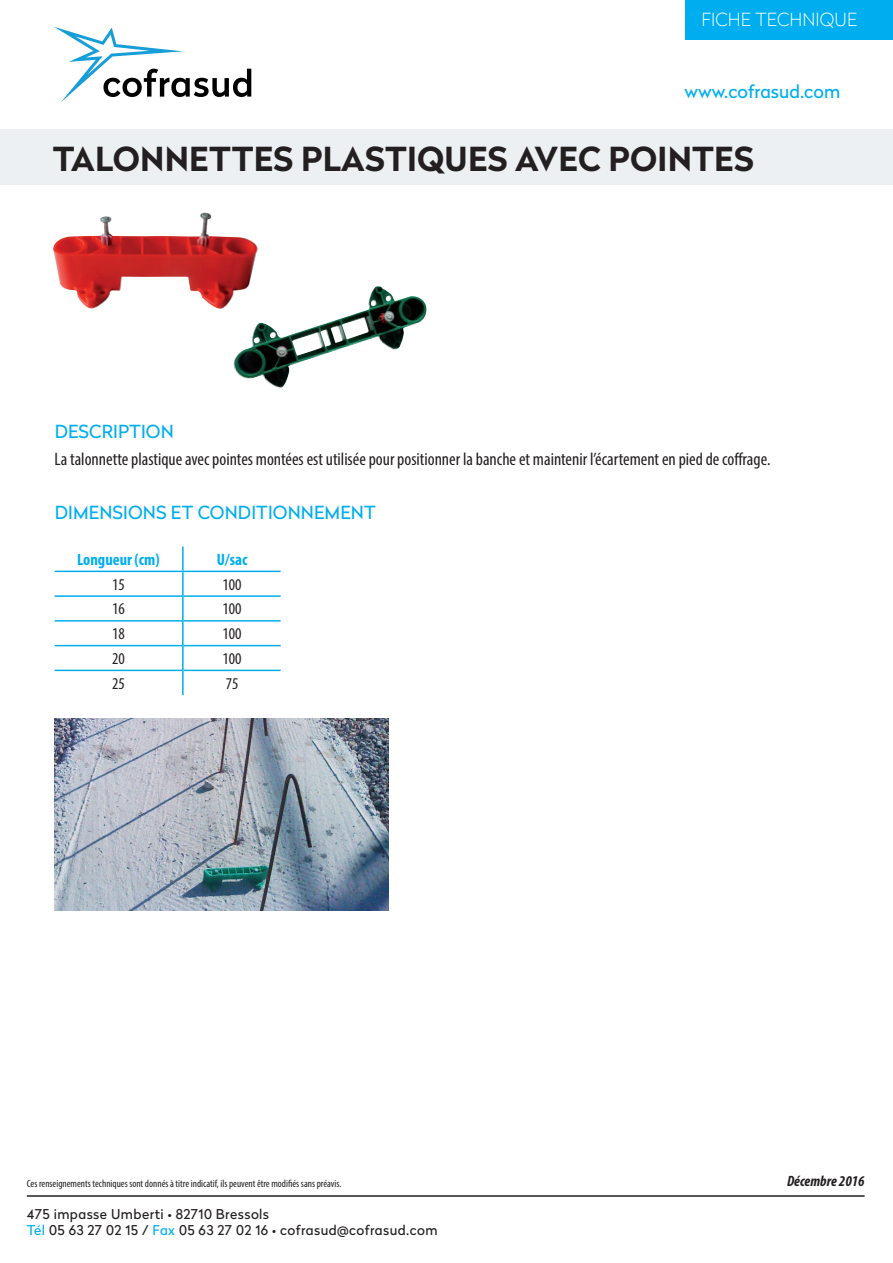
<style>
.page{position:relative;width:893px;height:1263px;background:#fff}
.page>*{position:absolute;margin:0;border:0;box-sizing:border-box;transform-origin:0 0}
.t1{font:700 33px "Radikal";letter-spacing:.005em;color:#231f20}
.t2{font:condensed 18px "Myriad Pro";color:#231f20}
.t3{font:18px "Radikal";letter-spacing:.005em;color:#00aeef}
.t4{font:100 18px "Radikal";letter-spacing:.005em;color:#fff}
.t5{font:condensed 16.5px "Myriad Pro";color:#231f20}
.t6{font:700 condensed 16.5px "Myriad Pro";color:#00aeef}
.t7{font:italic 700 condensed 15px "Myriad Pro";color:#231f20}
.t8{font:13.5px/16.2px "Radikal";letter-spacing:.03em;color:#231f20}
.t9{font:condensed 10.5px "Myriad Pro";color:#231f20}
.s1{color:#00aeef}
</style>
<div class="page">
<div style="left:0;top:130px;width:893px;height:55px;background:#edf0f2"></div>
<svg style="left:54px;top:27px;width:197px;height:75px"></svg>
<div style="left:685px;top:0;width:208px;height:40px;background:#00aeef"></div>
<hr style="left:27px;top:1195px;width:838px;height:2px;background:#231f20">
<hr style="left:55px;top:571px;width:128px;height:1px;background:#00aeef">
<hr style="left:183px;top:571px;width:98px;height:1px;background:#00aeef">
<hr style="left:55px;top:595px;width:127px;height:2px;background:#00aeef">
<hr style="left:184px;top:595px;width:97px;height:2px;background:#00aeef">
<hr style="left:55px;top:620px;width:127px;height:2px;background:#00aeef">
<hr style="left:184px;top:620px;width:97px;height:2px;background:#00aeef">
<hr style="left:55px;top:645px;width:127px;height:1px;background:#00aeef">
<hr style="left:184px;top:645px;width:97px;height:1px;background:#00aeef">
<hr style="left:55px;top:670px;width:127px;height:1px;background:#00aeef">
<hr style="left:184px;top:670px;width:97px;height:1px;background:#00aeef">
<hr style="left:182px;top:546px;width:2px;height:25px;background:#00aeef">
<hr style="left:182px;top:572px;width:2px;height:24px;background:#00aeef">
<hr style="left:182px;top:596px;width:2px;height:25px;background:#00aeef">
<hr style="left:182px;top:621px;width:2px;height:25px;background:#00aeef">
<hr style="left:182px;top:646px;width:2px;height:24px;background:#00aeef">
<hr style="left:182px;top:670px;width:2px;height:25px;background:#00aeef">
<img style="left:53px;top:213px;width:205px;height:96px">
<img style="left:230px;top:286px;width:197px;height:102px">
<img style="left:54px;top:719px;width:335px;height:191px">
<p class="t4" style="left:701px;top:7px;width:157px">FICHE TECHNIQUE</p>
<p class="t3" style="left:685px;top:78px;width:157px">www.cofrasud.com</p>
<h1 class="t1" style="left:53px;top:135px;width:703px">TALONNETTES PLASTIQUES AVEC POINTES</h1>
<p class="t3" style="left:55px;top:419px;width:121px">DESCRIPTION</p>
<p class="t2" style="left:55px;top:448px;width:717px">La talonnette plastique avec pointes montées est utilisée pour positionner la banche et maintenir l’écartement en pied de coffrage.</p>
<p class="t3" style="left:55px;top:500px;width:323px">DIMENSIONS ET CONDITIONNEMENT</p>
<p class="t6" style="left:77px;top:549px;width:84px">Longueur (cm)</p>
<p class="t6" style="left:217px;top:549px;width:32px">U/sac</p>
<p class="t5" style="left:112px;top:574px;width:14px">15</p>
<p class="t5" style="left:223px;top:574px;width:21px">100</p>
<p class="t5" style="left:112px;top:599px;width:14px">16</p>
<p class="t5" style="left:223px;top:599px;width:21px">100</p>
<p class="t5" style="left:112px;top:624px;width:14px">18</p>
<p class="t5" style="left:223px;top:624px;width:21px">100</p>
<p class="t5" style="left:112px;top:648px;width:14px">20</p>
<p class="t5" style="left:223px;top:648px;width:21px">100</p>
<p class="t5" style="left:112px;top:673px;width:14px">25</p>
<p class="t5" style="left:226px;top:673px;width:14px">75</p>
<p class="t9" style="left:27px;top:1177px;width:316px">Ces renseignements techniques sont donnés à titre indicatif, ils peuvent être modifiés sans préavis.</p>
<p class="t8" style="left:27px;top:1205px;width:412px">475 impasse Umberti • 82710 Bressols<br><span class="s1">Tél</span> 05 63 27 02 15 / <span class="s1">Fax</span> 05 63 27 02 16 • cofrasud@cofrasud.com</p>
<p class="t7" style="left:787px;top:1172px;width:79px">Décembre 2016</p>
</div>
